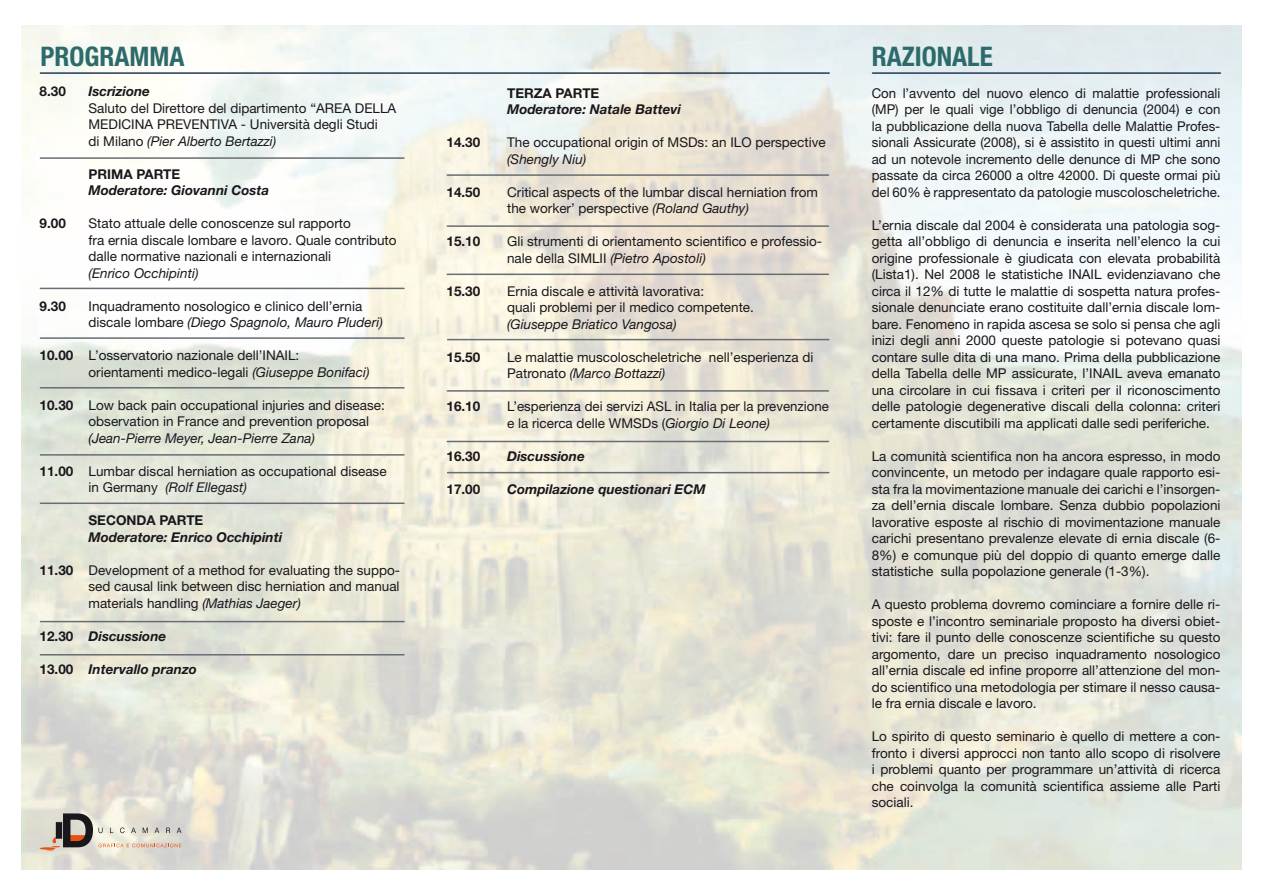
<style>
.page{position:relative;width:1263px;height:893px;background:#fff}
.page>*{position:absolute;margin:0;border:0;box-sizing:border-box;transform-origin:0 0}
.t1{font:700 condensed 27px "Helvetica Neue LT Std";color:#2c6a6b}
.t2{font:13.5px/16.5px "Helvetica Neue LT Std";color:#1a171c}
.t3{font:italic 700 13.5px "Helvetica Neue LT Std";color:#1a171c}
.t4{font:700 13.5px "Helvetica Neue LT Std";color:#1a171c}
.t5{font:italic 13.5px "Helvetica Neue LT Std";color:#1a171c}
.s1{font-style:italic}
</style>
<div class="page">
<img style="left:21px;top:26px;width:1221px;height:843px">
<hr style="left:40px;top:72px;width:789px;height:2px;background:#203a58">
<hr style="left:872px;top:72px;width:348px;height:2px;background:#203a58">
<hr style="left:40px;top:157px;width:364px;height:2px;background:#676d72">
<hr style="left:40px;top:288px;width:364px;height:1px;background:#676d72">
<hr style="left:40px;top:337px;width:364px;height:2px;background:#676d72">
<hr style="left:40px;top:387px;width:364px;height:2px;background:#676d72">
<hr style="left:40px;top:454px;width:364px;height:2px;background:#676d72">
<hr style="left:40px;top:502px;width:364px;height:2px;background:#676d72">
<hr style="left:40px;top:621px;width:364px;height:1px;background:#676d72">
<hr style="left:40px;top:654px;width:364px;height:1px;background:#676d72">
<hr style="left:40px;top:847px;width:15px;height:3px;background:#e75113;border-radius:50%">
<svg style="left:46px;top:813px;width:135px;height:37px;background:#c3bbb0"></svg>
<hr style="left:447px;top:174px;width:381px;height:2px;background:#676d72">
<hr style="left:447px;top:225px;width:381px;height:2px;background:#676d72">
<hr style="left:447px;top:274px;width:381px;height:1px;background:#676d72">
<hr style="left:448px;top:339px;width:381px;height:1px;background:#676d72">
<hr style="left:447px;top:390px;width:381px;height:2px;background:#676d72">
<hr style="left:447px;top:441px;width:381px;height:1px;background:#676d72">
<hr style="left:448px;top:472px;width:381px;height:1px;background:#676d72">
<h1 class="t1" style="left:40px;top:40px;width:146px">PROGRAMMA</h1>
<p class="t4" style="left:40px;top:83px;width:28px">8.30</p>
<p class="t4" style="left:40px;top:215px;width:28px">9.00</p>
<p class="t4" style="left:40px;top:298px;width:28px">9.30</p>
<p class="t4" style="left:40px;top:347px;width:35px">10.00</p>
<p class="t4" style="left:40px;top:397px;width:35px">10.30</p>
<p class="t4" style="left:40px;top:463px;width:35px">11.00</p>
<p class="t4" style="left:40px;top:562px;width:35px">11.30</p>
<p class="t4" style="left:40px;top:628px;width:35px">12.30</p>
<p class="t4" style="left:40px;top:661px;width:35px">13.00</p>
<p class="t3" style="left:89px;top:83px;width:63px">Iscrizione</p>
<p class="t2" style="left:89px;top:100px;width:309px">Saluto del Direttore del dipartimento “AREA DELLA<br>MEDICINA PREVENTIVA - Università degli Studi<br>di Milano <span class="s1">(Pier Alberto Bertazzi)</span></p>
<p class="t4" style="left:89px;top:166px;width:93px">PRIMA PARTE</p>
<p class="t3" style="left:89px;top:182px;width:182px">Moderatore: Giovanni Costa</p>
<p class="t2" style="left:89px;top:215px;width:310px">Stato attuale delle conoscenze sul rapporto<br>fra ernia discale lombare e lavoro. Quale contributo dalle normative nazionali e internazionali</p>
<p class="t5" style="left:89px;top:265px;width:111px">(Enrico Occhipinti)</p>
<p class="t2" style="left:89px;top:298px;width:296px">Inquadramento nosologico e clinico dell’ernia discale lombare <span class="s1">(Diego Spagnolo, Mauro Pluderi)</span></p>
<p class="t2" style="left:89px;top:347px;width:283px">L’osservatorio nazionale dell’INAIL: orientamenti medico-legali <span class="s1">(Giuseppe Bonifaci)</span></p>
<p class="t2" style="left:89px;top:397px;width:298px">Low back pain occupational injuries and disease: observation in France and prevention proposal</p>
<p class="t5" style="left:89px;top:430px;width:228px">(Jean-Pierre Meyer, Jean-Pierre Zana)</p>
<p class="t2" style="left:89px;top:463px;width:300px">Lumbar discal herniation as occupational disease in Germany <span class="s1">(Rolf Ellegast)</span></p>
<p class="t4" style="left:89px;top:512px;width:116px">SECONDA PARTE</p>
<p class="t3" style="left:89px;top:529px;width:195px">Moderatore: Enrico Occhipinti</p>
<p class="t2" style="left:89px;top:562px;width:313px;text-align:justify">Development of a method for evaluating the suppo&shy;sed causal link between disc herniation and manual materials handling <span class="s1">(Mathias Jaeger)</span></p>
<p class="t3" style="left:89px;top:628px;width:79px">Discussione</p>
<p class="t3" style="left:89px;top:661px;width:110px">Intervallo pranzo</p>
<p class="t4" style="left:446px;top:134px;width:35px">14.30</p>
<p class="t4" style="left:446px;top:183px;width:35px">14.50</p>
<p class="t4" style="left:446px;top:233px;width:35px">15.10</p>
<p class="t4" style="left:446px;top:282px;width:35px">15.30</p>
<p class="t4" style="left:446px;top:348px;width:35px">15.50</p>
<p class="t4" style="left:446px;top:398px;width:35px">16.10</p>
<p class="t4" style="left:446px;top:448px;width:35px">16.30</p>
<p class="t4" style="left:446px;top:480px;width:35px">17.00</p>
<p class="t4" style="left:507px;top:84px;width:94px">TERZA PARTE</p>
<p class="t3" style="left:507px;top:101px;width:175px">Moderatore: Natale Battevi</p>
<p class="t2" style="left:507px;top:134px;width:320px">The occupational origin of MSDs: an ILO perspective</p>
<p class="t5" style="left:507px;top:151px;width:81px">(Shengly Niu)</p>
<p class="t2" style="left:507px;top:183px;width:312px">Critical aspects of the lumbar discal herniation from the worker’ perspective <span class="s1">(Roland Gauthy)</span></p>
<p class="t2" style="left:507px;top:233px;width:317px">Gli strumenti di orientamento scientifico e professio&shy;nale della SIMLII <span class="s1">(Pietro Apostoli)</span></p>
<p class="t2" style="left:507px;top:282px;width:248px">Ernia discale e attività lavorativa:<br>quali problemi per il medico competente.</p>
<p class="t5" style="left:507px;top:316px;width:171px">(Giuseppe Briatico Vangosa)</p>
<p class="t2" style="left:507px;top:348px;width:308px">Le malattie muscoloscheletriche nell’esperienza di<br>Patronato <span class="s1">(Marco Bottazzi)</span></p>
<p class="t2" style="left:507px;top:398px;width:323px">L’esperienza dei servizi ASL in Italia per la prevenzione e la ricerca delle WMSDs (<span class="s1">Giorgio Di Leone)</span></p>
<p class="t3" style="left:507px;top:447px;width:79px">Discussione</p>
<p class="t3" style="left:507px;top:480px;width:200px">Compilazione questionari ECM</p>
<h1 class="t1" style="left:872px;top:40px;width:122px">RAZIONALE</h1>
<p class="t2" style="left:872px;top:84px;width:350px;text-align:justify">Con l’avvento del nuovo elenco di malattie professionali (MP) per le quali vige l’obbligo di denuncia (2004) e con la pubblicazione della nuova Tabella delle Malattie Profes&shy;sionali Assicurate (2008), si è assistito in questi ultimi anni ad un notevole incremento delle denunce di MP che sono passate da circa 26000 a oltre 42000. Di queste ormai più del 60% è rappresentato da patologie muscoloscheletriche.</p>
<p class="t2" style="left:872px;top:216px;width:350px;text-align:justify">L’ernia discale dal 2004 è considerata una patologia sog&shy;getta all’obbligo di denuncia e inserita nell’elenco la cui origine professionale è giudicata con elevata probabilità (Lista1). Nel 2008 le statistiche INAIL evidenziavano che circa il 12% di tutte le malattie di sospetta natura profes&shy;sionale denunciate erano costituite dall’ernia discale lom&shy;bare. Fenomeno in rapida ascesa se solo si pensa che agli inizi degli anni 2000 queste patologie si potevano quasi contare sulle dita di una mano. Prima della pubblicazione della Tabella delle MP assicurate, l’INAIL aveva emanato una circolare in cui fissava i criteri per il riconoscimento delle patologie degenerative discali della colonna: criteri certamente discutibili ma applicati dalle sedi periferiche.</p>
<p class="t2" style="left:872px;top:447px;width:350px;text-align:justify">La comunità scientifica non ha ancora espresso, in modo convincente, un metodo per indagare quale rapporto esi&shy;sta fra la movimentazione manuale dei carichi e l’insorgen&shy;za dell’ernia discale lombare. Senza dubbio popolazioni lavorative esposte al rischio di movimentazione manuale carichi presentano prevalenze elevate di ernia discale (6- 8%) e comunque più del doppio di quanto emerge dalle statistiche sulla popolazione generale (1-3%).</p>
<p class="t2" style="left:872px;top:596px;width:350px;text-align:justify">A questo problema dovremo cominciare a fornire delle ri&shy;sposte e l’incontro seminariale proposto ha diversi obiet&shy;tivi: fare il punto delle conoscenze scientifiche su questo argomento, dare un preciso inquadramento nosologico all’ernia discale ed infine proporre all’attenzione del mon&shy;do scientifico una metodologia per stimare il nesso causa&shy;le fra ernia discale e lavoro.</p>
<p class="t2" style="left:872px;top:728px;width:350px;text-align:justify">Lo spirito di questo seminario è quello di mettere a con&shy;fronto i diversi approcci non tanto allo scopo di risolvere i problemi quanto per programmare un’attività di ricerca che coinvolga la comunità scientifica assieme alle Parti sociali.</p>
</div>
